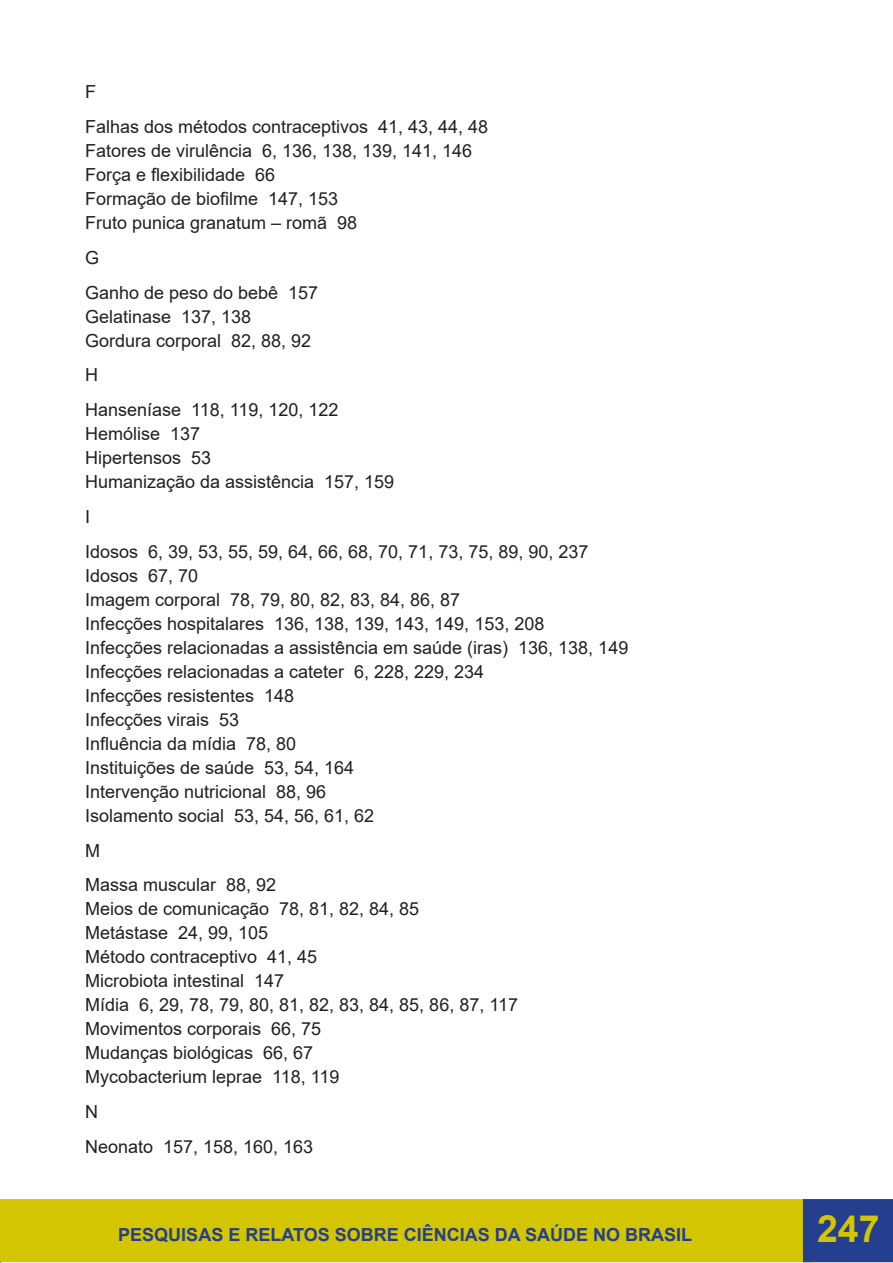
<style>
.page{position:relative;width:893px;height:1263px;background:#fff}
.page>*{position:absolute;margin:0;border:0;box-sizing:border-box;transform-origin:0 0}
.t1{font:700 37.5px "Arial";color:#d3c501}
.t2{font:18px "Arial";color:#231f20}
.t3{font:700 18px "Arial";color:#253f8e}
</style>
<div class="page">
<div style="left:0;top:1200px;width:810px;height:61px;background:#d3c501"></div>
<div style="left:0;top:1199px;width:811px;height:63px;border:2px solid #d3c501"></div>
<div style="left:803px;top:1199px;width:90px;height:63px;background:#253f8e;border:2px solid #253f8e"></div>
<div style="left:812px;top:1212px;width:72px;height:49px;background:#253f8e"></div>
<p class="t2" style="left:85px;top:79px;width:12px">F</p>
<p class="t2" style="left:85px;top:114px;width:405px">Falhas dos métodos contraceptivos 41, 43, 44, 48</p>
<p class="t2" style="left:85px;top:138px;width:389px">Fatores de virulência 6, 136, 138, 139, 141, 146</p>
<p class="t2" style="left:85px;top:162px;width:192px">Força e flexibilidade 66</p>
<p class="t2" style="left:85px;top:186px;width:255px">Formação de biofilme 147, 153</p>
<p class="t2" style="left:85px;top:210px;width:274px">Fruto punica granatum – romã 98</p>
<p class="t2" style="left:85px;top:245px;width:16px">G</p>
<p class="t2" style="left:85px;top:280px;width:235px">Ganho de peso do bebê 157</p>
<p class="t2" style="left:85px;top:304px;width:168px">Gelatinase 137, 138</p>
<p class="t2" style="left:85px;top:328px;width:228px">Gordura corporal 82, 88, 92</p>
<p class="t2" style="left:85px;top:363px;width:14px">H</p>
<p class="t2" style="left:85px;top:397px;width:255px">Hanseníase 118, 119, 120, 122</p>
<p class="t2" style="left:85px;top:421px;width:117px">Hemólise 137</p>
<p class="t2" style="left:85px;top:445px;width:128px">Hipertensos 53</p>
<p class="t2" style="left:85px;top:469px;width:311px">Humanização da assistência 157, 159</p>
<p class="t2" style="left:85px;top:504px;width:7px">I</p>
<p class="t2" style="left:85px;top:539px;width:505px">Idosos 6, 39, 53, 55, 59, 64, 66, 68, 70, 71, 73, 75, 89, 90, 237</p>
<p class="t2" style="left:85px;top:563px;width:115px">Idosos 67, 70</p>
<p class="t2" style="left:85px;top:587px;width:377px">Imagem corporal 78, 79, 80, 82, 83, 84, 86, 87</p>
<p class="t2" style="left:85px;top:611px;width:461px">Infecções hospitalares 136, 138, 139, 143, 149, 153, 208</p>
<p class="t2" style="left:85px;top:635px;width:545px">Infecções relacionadas a assistência em saúde (iras) 136, 138, 149</p>
<p class="t2" style="left:85px;top:659px;width:401px">Infecções relacionadas a cateter 6, 228, 229, 234</p>
<p class="t2" style="left:85px;top:683px;width:211px">Infecções resistentes 148</p>
<p class="t2" style="left:85px;top:707px;width:156px">Infecções virais 53</p>
<p class="t2" style="left:85px;top:731px;width:213px">Influência da mídia 78, 80</p>
<p class="t2" style="left:85px;top:755px;width:271px">Instituições de saúde 53, 54, 164</p>
<p class="t2" style="left:85px;top:779px;width:243px">Intervenção nutricional 88, 96</p>
<p class="t2" style="left:85px;top:803px;width:291px">Isolamento social 53, 54, 56, 61, 62</p>
<p class="t2" style="left:85px;top:838px;width:16px">M</p>
<p class="t2" style="left:85px;top:873px;width:193px">Massa muscular 88, 92</p>
<p class="t2" style="left:85px;top:897px;width:336px">Meios de comunicação 78, 81, 82, 84, 85</p>
<p class="t2" style="left:85px;top:921px;width:185px">Metástase 24, 99, 105</p>
<p class="t2" style="left:85px;top:945px;width:234px">Método contraceptivo 41, 45</p>
<p class="t2" style="left:85px;top:969px;width:201px">Microbiota intestinal 147</p>
<p class="t2" style="left:85px;top:993px;width:434px">Mídia 6, 29, 78, 79, 80, 81, 82, 83, 84, 85, 86, 87, 117</p>
<p class="t2" style="left:85px;top:1017px;width:238px">Movimentos corporais 66, 75</p>
<p class="t2" style="left:85px;top:1041px;width:230px">Mudanças biológicas 66, 67</p>
<p class="t2" style="left:85px;top:1065px;width:256px">Mycobacterium leprae 118, 119</p>
<p class="t2" style="left:85px;top:1099px;width:14px">N</p>
<p class="t2" style="left:85px;top:1134px;width:230px">Neonato 157, 158, 160, 163</p>
<p class="t3" style="left:118px;top:1222px;width:575px">PESQUISAS E RELATOS SOBRE CIÊNCIAS DA SAÚDE NO BRASIL</p>
<h1 class="t1" style="left:817px;top:1202px;width:64px">247</h1>
</div>
